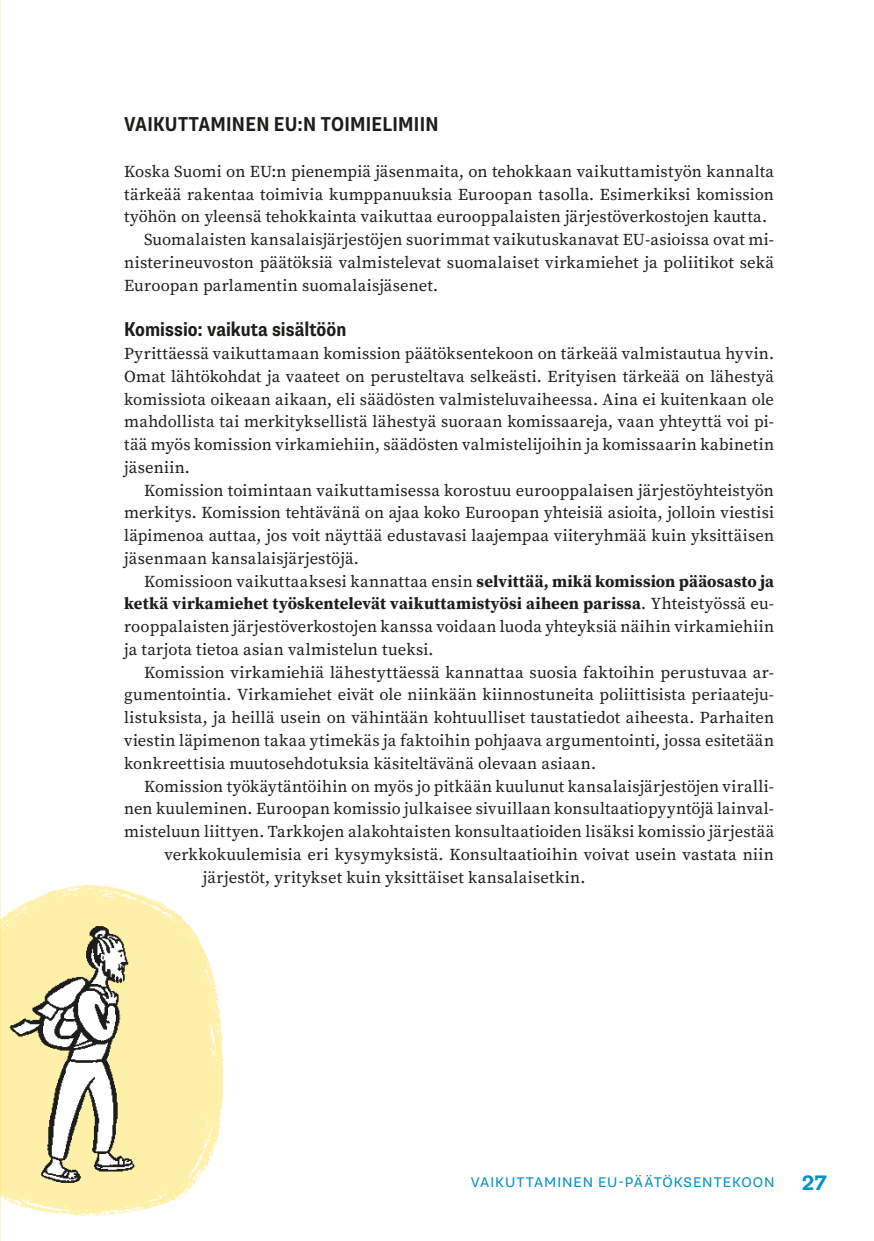
<style>
.page{position:relative;width:874px;height:1241px;background:#fff}
.page>*{position:absolute;margin:0;border:0;box-sizing:border-box;transform-origin:0 0}
.t1{font:700 21px "Supria Sans";color:#0092c7}
.t2{font:700 condensed 20.12px "Supria Sans";letter-spacing:.01em;color:#1d1d1b}
.t3{font:16.62px/22.8px "Source Serif Pro";letter-spacing:.01em;color:#1d1d1b;text-align:justify}
.t4{font:14px "Supria Sans";letter-spacing:.07em;color:#0092c7}
.s1{font-weight:700}
</style>
<div class="page">
<img style="left:0;top:869px;width:224px;height:361px">
<p class="t2" style="left:124px;top:112px;width:315px">VAIKUTTAMINEN EU:N TOIMIELIMIIN</p>
<p class="t3" style="left:124px;top:160px;width:651px">Koska Suomi on EU:n pienempiä jäsenmaita, on tehokkaan vaikuttamistyön kannalta</p>
<p class="t3" style="left:124px;top:183px;width:651px">tärkeää rakentaa toimivia kumppanuuksia Euroopan tasolla. Esimerkiksi komission</p>
<p class="t3" style="left:124px;top:205px;width:644px">työhön on yleensä tehokkainta vaikuttaa eurooppalaisten järjestöverkostojen kautta.</p>
<p class="t3" style="left:144px;top:228px;width:631px">Suomalaisten kansalaisjärjestöjen suorimmat vaikutuskanavat EU-asioissa ovat mi-</p>
<p class="t3" style="left:124px;top:251px;width:651px">nisterineuvoston päätöksiä valmistelevat suomalaiset virkamiehet ja poliitikot sekä</p>
<p class="t3" style="left:124px;top:274px;width:315px">Euroopan parlamentin suomalaisjäsenet.</p>
<p class="t2" style="left:124px;top:317px;width:224px">Komissio: vaikuta sisältöön</p>
<p class="t3" style="left:124px;top:342px;width:651px">Pyrittäessä vaikuttamaan komission päätöksentekoon on tärkeää valmistautua hyvin.<br>Omat lähtökohdat ja vaateet on perusteltava selkeästi. Erityisen tärkeää on lähestyä komissiota oikeaan aikaan, eli säädösten valmisteluvaiheessa. Aina ei kuitenkaan ole mahdollista tai merkityksellistä lähestyä suoraan komissaareja, vaan yhteyttä voi pi&shy;tää myös komission virkamiehiin, säädösten valmistelijoihin ja komissaarin kabinetin jäseniin.</p>
<p class="t3" style="left:124px;top:478px;width:651px;text-indent:20px">Komission toimintaan vaikuttamisessa korostuu eurooppalaisen järjestöyhteistyön merkitys. Komission tehtävänä on ajaa koko Euroopan yhteisiä asioita, jolloin viestisi läpimenoa auttaa, jos voit näyttää edustavasi laajempaa viiteryhmää kuin yksittäisen jäsenmaan kansalaisjärjestöjä.</p>
<p class="t3" style="left:124px;top:569px;width:651px;text-indent:20px">Komissioon vaikuttaaksesi kannattaa ensin <span class="s1">selvittää, mikä komission pääosasto ja ketkä virkamiehet työskentelevät vaikuttamistyösi aiheen parissa</span>. Yhteistyössä eu&shy;rooppalaisten järjestöverkostojen kanssa voidaan luoda yhteyksiä näihin virkamiehiin ja tarjota tietoa asian valmistelun tueksi.</p>
<p class="t3" style="left:124px;top:660px;width:651px;text-indent:20px">Komission virkamiehiä lähestyttäessä kannattaa suosia faktoihin perustuvaa ar&shy;gumentointia. Virkamiehet eivät ole niinkään kiinnostuneita poliittisista periaateju&shy;listuksista, ja heillä usein on vähintään kohtuulliset taustatiedot aiheesta. Parhaiten viestin läpimenon takaa ytimekäs ja faktoihin pohjaava argumentointi, jossa esitetään konkreettisia muutosehdotuksia käsiteltävänä olevaan asiaan.</p>
<p class="t3" style="left:144px;top:774px;width:631px">Komission työkäytäntöihin on myös jo pitkään kuulunut kansalaisjärjestöjen viralli-</p>
<p class="t3" style="left:124px;top:797px;width:651px">nen kuuleminen. Euroopan komissio julkaisee sivuillaan konsultaatiopyyntöjä lainval-</p>
<p class="t3" style="left:124px;top:820px;width:651px">misteluun liittyen. Tarkkojen alakohtaisten konsultaatioiden lisäksi komissio järjestää</p>
<p class="t3" style="left:164px;top:842px;width:611px">verkkokuulemisia eri kysymyksistä. Konsultaatioihin voivat usein vastata niin</p>
<p class="t3" style="left:203px;top:865px;width:384px">järjestöt, yritykset kuin yksittäiset kansalaisetkin.</p>
<p class="t4" style="left:470px;top:1173px;width:20px">VAIKUTTAMI</p>
<p class="t4" style="left:562px;top:1173px;width:122px">NEN EU-PÄÄTÖKSE</p>
<p class="t4" style="left:702px;top:1173px;width:22px">NTEK</p>
<p class="t4" style="left:741px;top:1173px;width:35px">OON</p>
<p class="t1" style="left:801px;top:1169px;width:26px">27</p>
</div>
